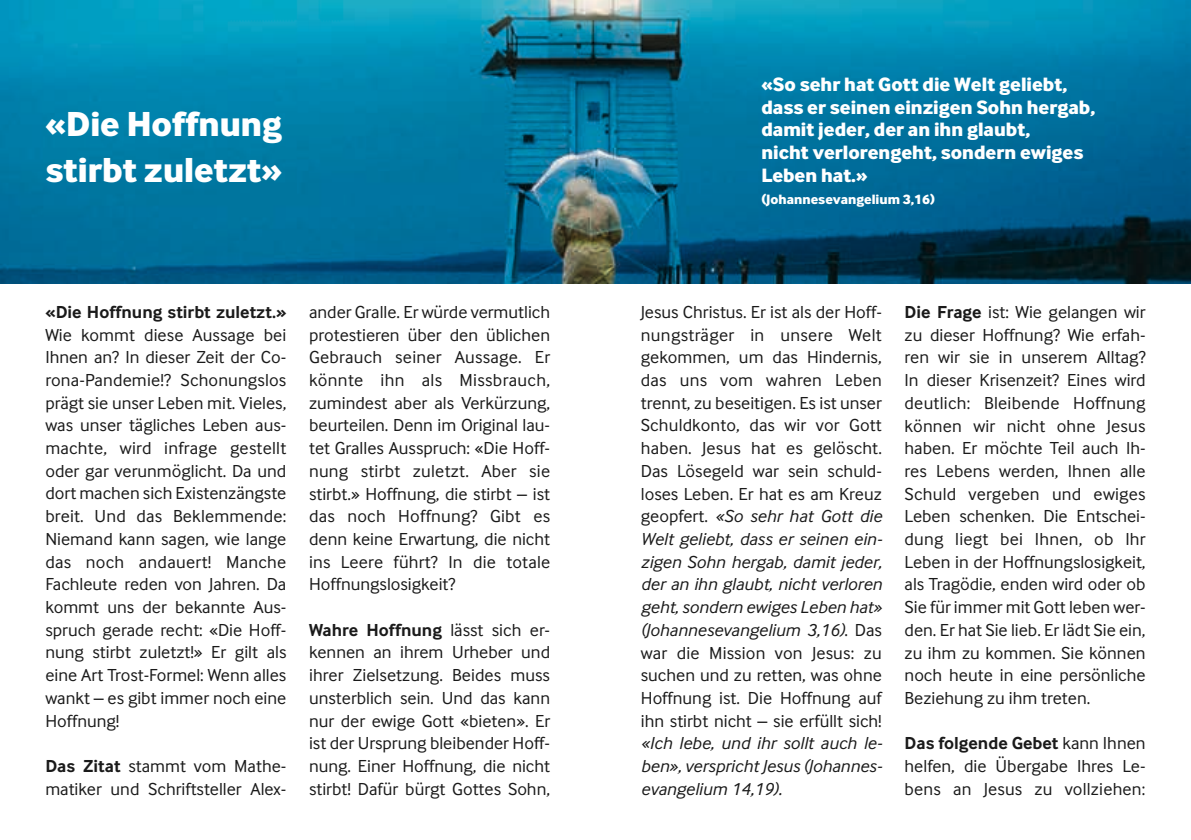
<style>
.page{position:relative;width:1191px;height:840px;background:#fff}
.page>*{position:absolute;margin:0;border:0;box-sizing:border-box;transform-origin:0 0}
.t1{font:36px/45.4px "Inter Face Corp X Bold";color:#fff}
.t2{font:20px/22.6px "Inter Face Corp X Bold";color:#fff}
.t3{font:18px/22.6px "Inter Face Corp";color:#1a1a1a;text-align:justify}
.t4{font:italic 18px/22.6px "Inter Face Corp";color:#1a1a1a;text-align:justify}
.t5{font:700 18px "Inter Face Corp";color:#1a1a1a}
.t6{font:14px "Inter Face Corp X Bold";color:#fff}
.s1{font-weight:700}
.s2{font-style:italic}
</style>
<div class="page">
<img style="left:0;top:0;width:1191px;height:283px">
<h1 class="t1" style="left:45px;top:101px;width:238px">«Die Hoffnung stirbt zuletzt»</h1>
<p class="t5" style="left:45px;top:301px;width:242px">«Die Hoffnung stirbt zuletzt.»</p>
<p class="t3" style="left:45px;top:323px;width:243px">Wie kommt diese Aussage bei Ihnen an? In dieser Zeit der Co&shy;rona-Pandemie!? Schonungslos prägt sie unser Leben mit. Vieles, was unser tägliches Leben aus&shy;machte, wird infrage gestellt oder gar verunmöglicht. Da und dort machen sich Existenzängste breit. Und das Beklemmende:<br>Niemand kann sagen, wie lange das noch andauert! Manche Fachleute reden von Jahren. Da kommt uns der bekannte Aus&shy;spruch gerade recht: «Die Hoff&shy;nung stirbt zuletzt!» Er gilt als eine Art Trost-Formel: Wenn alles wankt – es gibt immer noch eine Hoffnung!</p>
<p class="t3" style="left:45px;top:754px;width:242px"><span class="s1">Das Zitat</span> stammt vom Mathe&shy;matiker und Schriftsteller Alex-</p>
<p class="t3" style="left:309px;top:300px;width:243px">ander Gralle. Er würde vermutlich protestieren über den üblichen Gebrauch seiner Aussage. Er könnte ihn als Missbrauch, zumindest aber als Verkürzung, beurteilen. Denn im Original lau&shy;tet Gralles Ausspruch: «Die Hoff&shy;nung stirbt zuletzt. Aber sie stirbt.» Hoffnung, die stirbt – ist das noch Hoffnung? Gibt es denn keine Erwartung, die nicht ins Leere führt? In die totale Hoffnungslosigkeit?</p>
<p class="t3" style="left:309px;top:618px;width:242px"><span class="s1">Wahre Hoffnung</span> lässt sich er&shy;kennen an ihrem Urheber und ihrer Zielsetzung. Beides muss unsterblich sein. Und das kann nur der ewige Gott «bieten». Er ist der Ursprung bleibender Hoff&shy;nung. Einer Hoffnung, die nicht stirbt! Dafür bürgt Gottes Sohn,</p>
<p class="t2" style="left:761px;top:72px;width:335px">«So sehr hat Gott die Welt geliebt, dass er seinen einzigen Sohn hergab, damit jeder, der an ihn glaubt,<br>nicht verlorengeht, sondern ewiges<br>Leben hat.»</p>
<p class="t6" style="left:761px;top:191px;width:175px">(Johannesevangelium 3,16)</p>
<p class="t3" style="left:641px;top:300px;width:243px">Jesus Christus. Er ist als der Hoff&shy;nungsträger in unsere Welt gekommen, um das Hindernis, das uns vom wahren Leben trennt, zu beseitigen. Es ist unser Schuldkonto, das wir vor Gott haben. Jesus hat es gelöscht.<br>Das Lösegeld war sein schuld&shy;loses Leben. Er hat es am Kreuz geopfert. <span class="s2">«So sehr hat Gott die Welt geliebt, dass er seinen ein&shy;zigen Sohn hergab, damit jeder, der an ihn glaubt, nicht verloren geht, sondern ewiges Leben hat» (Johannesevangelium 3,16)</span>. Das war die Mission von Jesus: zu suchen und zu retten, was ohne Hoffnung ist. Die Hoffnung auf ihn stirbt nicht – sie erfüllt sich!</p>
<p class="t4" style="left:641px;top:731px;width:243px">«Ich lebe, und ihr sollt auch le&shy;ben», verspricht Jesus (Johannes&shy;evangelium 14,19).</p>
<p class="t3" style="left:904px;top:300px;width:243px"><span class="s1">Die Frage</span> ist: Wie gelangen wir zu dieser Hoffnung? Wie erfah&shy;ren wir sie in unserem Alltag?<br>In dieser Krisenzeit? Eines wird deutlich: Bleibende Hoffnung können wir nicht ohne Jesus haben. Er möchte Teil auch Ih&shy;res Lebens werden, Ihnen alle Schuld vergeben und ewiges Leben schenken. Die Entschei&shy;dung liegt bei Ihnen, ob Ihr Leben in der Hoffnungslosigkeit, als Tragödie, enden wird oder ob Sie für immer mit Gott leben wer&shy;den. Er hat Sie lieb. Er lädt Sie ein, zu ihm zu kommen. Sie können noch heute in eine persönliche Beziehung zu ihm treten.</p>
<p class="t3" style="left:904px;top:731px;width:242px"><span class="s1">Das folgende Gebet</span> kann Ihnen helfen, die Übergabe Ihres Le&shy;bens an Jesus zu vollziehen:</p>
</div>
